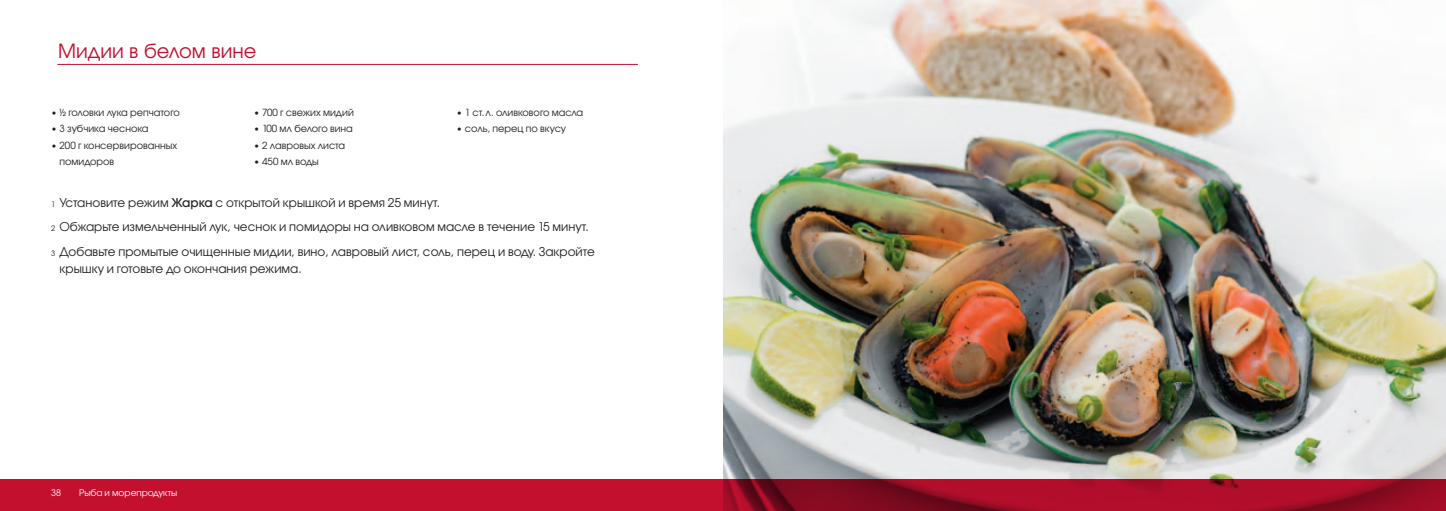
<style>
.page{position:relative;width:1446px;height:511px;background:#fff}
.page>*{position:absolute;margin:0;border:0;box-sizing:border-box;transform-origin:0 0}
.t1{font:19.5px "Avant Garde Gothic ITC";color:#c3102f}
.t2{font:12px/24.8px "Avant Garde Gothic ITC";color:#231f20}
.t3{font:9.75px/16.5px "Avant Garde Gothic ITC";color:#231f20}
.t4{font:9px "Avant Garde Gothic ITC";color:#fff}
.s1{font-size:7.5px}
.s2{font-weight:500}
</style>
<div class="page">
<img style="left:723px;top:0;width:723px;height:478px">
<div style="left:0;top:478px;width:723px;height:32px;background:#c3102f"></div>
<svg style="left:723px;top:478px;width:723px;height:32px;background:#9c122a"></svg>
<hr style="left:57px;top:64px;width:581px;height:1px;background:#c3102f">
<h1 class="t1" style="left:58px;top:39px;width:200px">Мидии в белом вине</h1>
<p class="t3" style="left:51px;top:104px;width:130px">• 1/2 головки лука репчатого</p>
<p class="t3" style="left:51px;top:120px;width:99px">• 3 зубчика чеснока</p>
<p class="t3" style="left:60px;top:137px;width:119px;text-indent:-9px">• 200 г консервированных помидоров</p>
<p class="t3" style="left:254px;top:104px;width:102px">• 700 г свежих мидий</p>
<p class="t3" style="left:254px;top:120px;width:101px">• 100 мл белого вина</p>
<p class="t3" style="left:254px;top:137px;width:93px">• 2 лавровых листа</p>
<p class="t3" style="left:254px;top:153px;width:67px">• 450 мл воды</p>
<p class="t3" style="left:456px;top:104px;width:128px">• 1 ст.л. оливкового масла</p>
<p class="t3" style="left:456px;top:120px;width:111px">• соль, перец по вкусу</p>
<p class="t2" style="left:51px;top:189px;width:545px"><span class="s1">1</span> Установите режим <span class="s2">Жарка</span> с открытой крышкой и время 25 минут.<br><span class="s1">2</span> Обжарьте измельченный лук, чеснок и помидоры на оливковом масле в течение 15 минут.<br><span class="s1">3</span> Добавьте промытые очищенные мидии, вино, лавровый лист, соль, перец и воду. Закройте</p>
<p class="t2" style="left:60px;top:255px;width:244px">крышку и готовьте до окончания режима.</p>
<p class="t4" style="left:51px;top:486px;width:11px">38</p>
<p class="t4" style="left:79px;top:486px;width:100px">Рыба и морепродукты</p>
</div>
